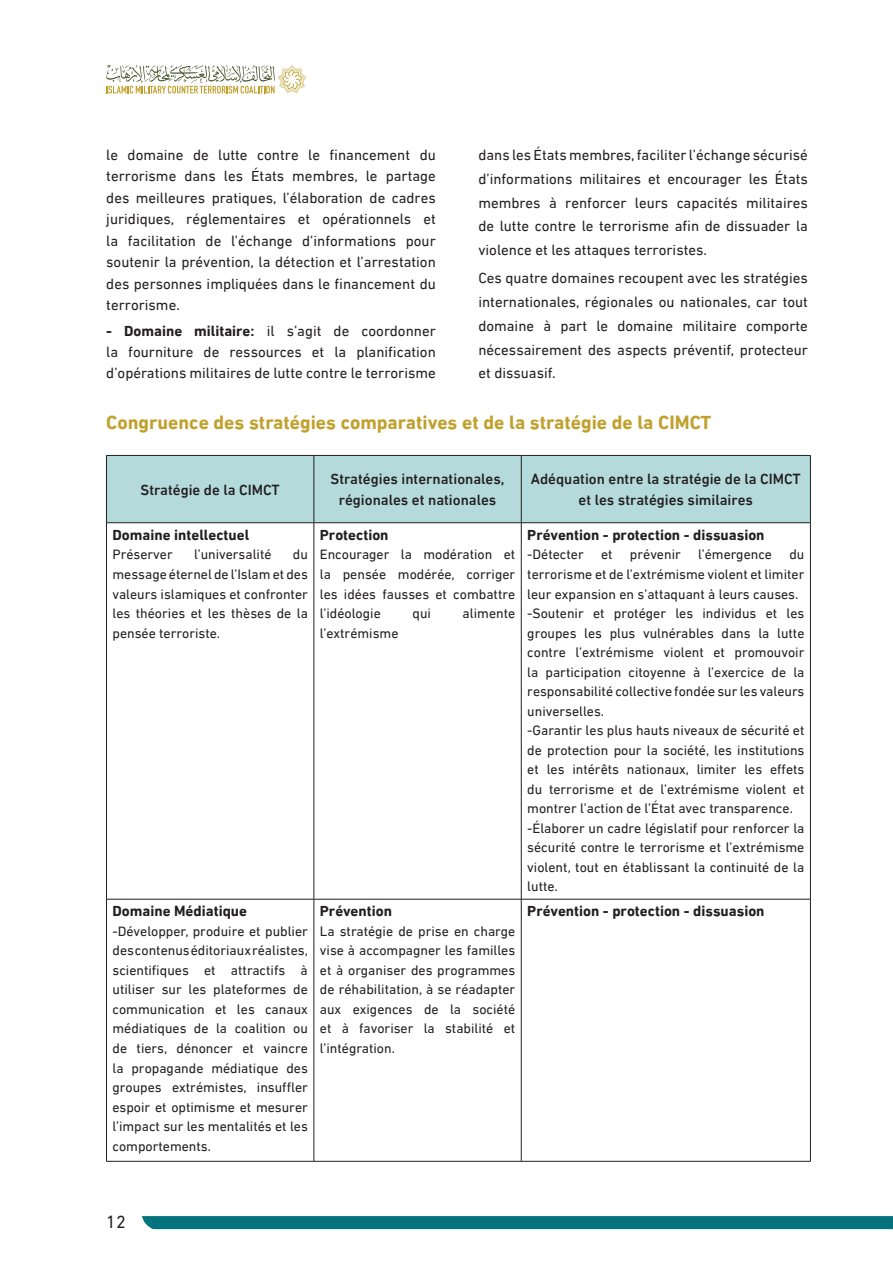
<style>
.page{position:relative;width:893px;height:1263px;background:#fff}
.page>*{position:absolute;margin:0;border:0;box-sizing:border-box;transform-origin:0 0}
.t1{font:700 19.5px "DIN Next LTW23";color:#c1a12d}
.t2{font:18px "DIN Next LTW23";color:#231f20}
.t3{font:15px/21.5px "DIN Next LTW23";color:#231f20;text-align:justify}
.t4{font:500 15px/21px "DIN Next LTW23";color:#231f20;text-align:center}
.t5{font:700 15px "DIN Next LTW23";color:#231f20}
.t6{font:13.95px/19.5px "DIN Next LTW23";color:#231f20;text-align:justify}
.s1{font-weight:700}
</style>
<div class="page">
<svg style="left:106px;top:65px;width:200px;height:29px"></svg>
<svg style="left:142px;top:1216px;width:751px;height:13px"></svg>
<div style="left:107px;top:456px;width:703px;height:66px;background:#b5dadc"></div>
<hr style="left:106px;top:455px;width:208px;height:1px;background:#231f20">
<hr style="left:106px;top:456px;width:1px;height:66px;background:#231f20">
<hr style="left:314px;top:455px;width:207px;height:1px;background:#231f20">
<hr style="left:314px;top:456px;width:1px;height:66px;background:#231f20">
<hr style="left:521px;top:455px;width:290px;height:1px;background:#231f20">
<hr style="left:521px;top:456px;width:1px;height:66px;background:#231f20">
<hr style="left:810px;top:456px;width:1px;height:66px;background:#231f20">
<hr style="left:106px;top:522px;width:208px;height:1px;background:#231f20">
<hr style="left:106px;top:523px;width:1px;height:376px;background:#231f20">
<hr style="left:314px;top:522px;width:207px;height:1px;background:#231f20">
<hr style="left:314px;top:523px;width:1px;height:376px;background:#231f20">
<hr style="left:521px;top:522px;width:290px;height:1px;background:#231f20">
<hr style="left:521px;top:523px;width:1px;height:376px;background:#231f20">
<hr style="left:810px;top:523px;width:1px;height:376px;background:#231f20">
<hr style="left:106px;top:899px;width:208px;height:1px;background:#231f20">
<hr style="left:106px;top:899px;width:1px;height:262px;background:#231f20">
<hr style="left:314px;top:899px;width:207px;height:1px;background:#231f20">
<hr style="left:314px;top:899px;width:1px;height:262px;background:#231f20">
<hr style="left:521px;top:899px;width:290px;height:1px;background:#231f20">
<hr style="left:521px;top:899px;width:1px;height:262px;background:#231f20">
<hr style="left:810px;top:899px;width:1px;height:262px;background:#231f20">
<hr style="left:106px;top:1161px;width:208px;height:1px;background:#231f20">
<hr style="left:314px;top:1161px;width:207px;height:1px;background:#231f20">
<hr style="left:521px;top:1161px;width:290px;height:1px;background:#231f20">
<p class="t3" style="left:106px;top:144px;width:331px">le domaine de lutte contre le financement du terrorisme dans les États membres, le partage des meilleures pratiques, l’élaboration de cadres juridiques, réglementaires et opérationnels et la facilitation de l’échange d’informations pour soutenir la prévention, la détection et l’arrestation des personnes impliquées dans le financement du terrorisme.</p>
<p class="t3" style="left:106px;top:320px;width:331px"><span class="s1">- Domaine militaire:</span> il s’agit de coordonner la fourniture de ressources et la planification d’opérations militaires de lutte contre le terrorisme</p>
<p class="t3" style="left:478px;top:143px;width:331px;line-height:23.9px">dans les États membres, faciliter l’échange sécurisé d’informations militaires et encourager les États membres à renforcer leurs capacités militaires de lutte contre le terrorisme afin de dissuader la violence et les attaques terroristes.</p>
<p class="t3" style="left:478px;top:266px;width:331px;line-height:23.9px">Ces quatre domaines recoupent avec les stratégies internationales, régionales ou nationales, car tout domaine à part le domaine militaire comporte nécessairement des aspects préventif, protecteur et dissuasif.</p>
<h1 class="t1" style="left:106px;top:411px;width:607px">Congruence des stratégies comparatives et de la stratégie de la CIMCT</h1>
<p class="t4" style="left:141px;top:479px;width:141px">Stratégie de la CIMCT</p>
<p class="t4" style="left:331px;top:468px;width:175px">Stratégies internationales, régionales et nationales</p>
<p class="t4" style="left:531px;top:468px;width:271px">Adéquation entre la stratégie de la CIMCT et les stratégies similaires</p>
<p class="t5" style="left:113px;top:526px;width:138px">Domaine intellectuel</p>
<p class="t6" style="left:112px;top:545px;width:62px">Préserver</p>
<p class="t6" style="left:194px;top:545px;width:79px">l’universalité</p>
<p class="t5" style="left:527px;top:526px;width:239px">Prévention - protection - dissuasion</p>
<p class="t6" style="left:527px;top:545px;width:279px;text-align:left">-Détecter et prévenir l’émergence du terrorisme et de l’extrémisme violent et limiter leur expansion en s’attaquant à leurs causes. -Soutenir et protéger les individus et les groupes les plus vulnérables dans la lutte contre l’extrémisme violent et promouvoir la participation citoyenne à l’exercice de la responsabilité collective fondée sur les valeurs universelles.<br>-Garantir les plus hauts niveaux de sécurité et de protection pour la société, les institutions et les intérêts nationaux, limiter les effets du terrorisme et de l’extrémisme violent et montrer l’action de l’État avec transparence. -Élaborer un cadre législatif pour renforcer la sécurité contre le terrorisme et l’extrémisme violent, tout en établissant la continuité de la lutte.</p>
<p class="t5" style="left:320px;top:526px;width:70px">Protection</p>
<p class="t6" style="left:320px;top:545px;width:197px">Encourager la modération et la pensée modérée, corriger les idées fausses et combattre l’idéologie</p>
<p class="t6" style="left:112px;top:545px;width:197px;text-indent:180px">du message éternel de l’Islam et des valeurs islamiques et confronter les théories et les thèses de la pensée terroriste.</p>
<p class="t6" style="left:412px;top:603px;width:20px">qui</p>
<p class="t6" style="left:463px;top:603px;width:54px">alimente</p>
<p class="t6" style="left:320px;top:623px;width:80px">l’extrémisme</p>
<p class="t5" style="left:112px;top:902px;width:136px">Domaine Médiatique</p>
<p class="t6" style="left:112px;top:921px;width:197px">-Développer, produire et publier des contenus éditoriaux réalistes, scientifiques et attractifs à utiliser sur les plateformes de communication et les canaux médiatiques de la coalition ou de tiers, dénoncer et vaincre la propagande médiatique des groupes extrémistes, insuffler espoir et optimisme et mesurer l’impact sur les mentalités et les comportements.</p>
<p class="t5" style="left:320px;top:902px;width:74px">Prévention</p>
<p class="t6" style="left:320px;top:921px;width:197px">La stratégie de prise en charge vise à accompagner les familles et à organiser des programmes de réhabilitation, à se réadapter aux exigences de la société et à favoriser la stabilité et l’intégration.</p>
<p class="t5" style="left:527px;top:902px;width:239px">Prévention - protection - dissuasion</p>
<p class="t2" style="left:106px;top:1211px;width:21px">12</p>
</div>
